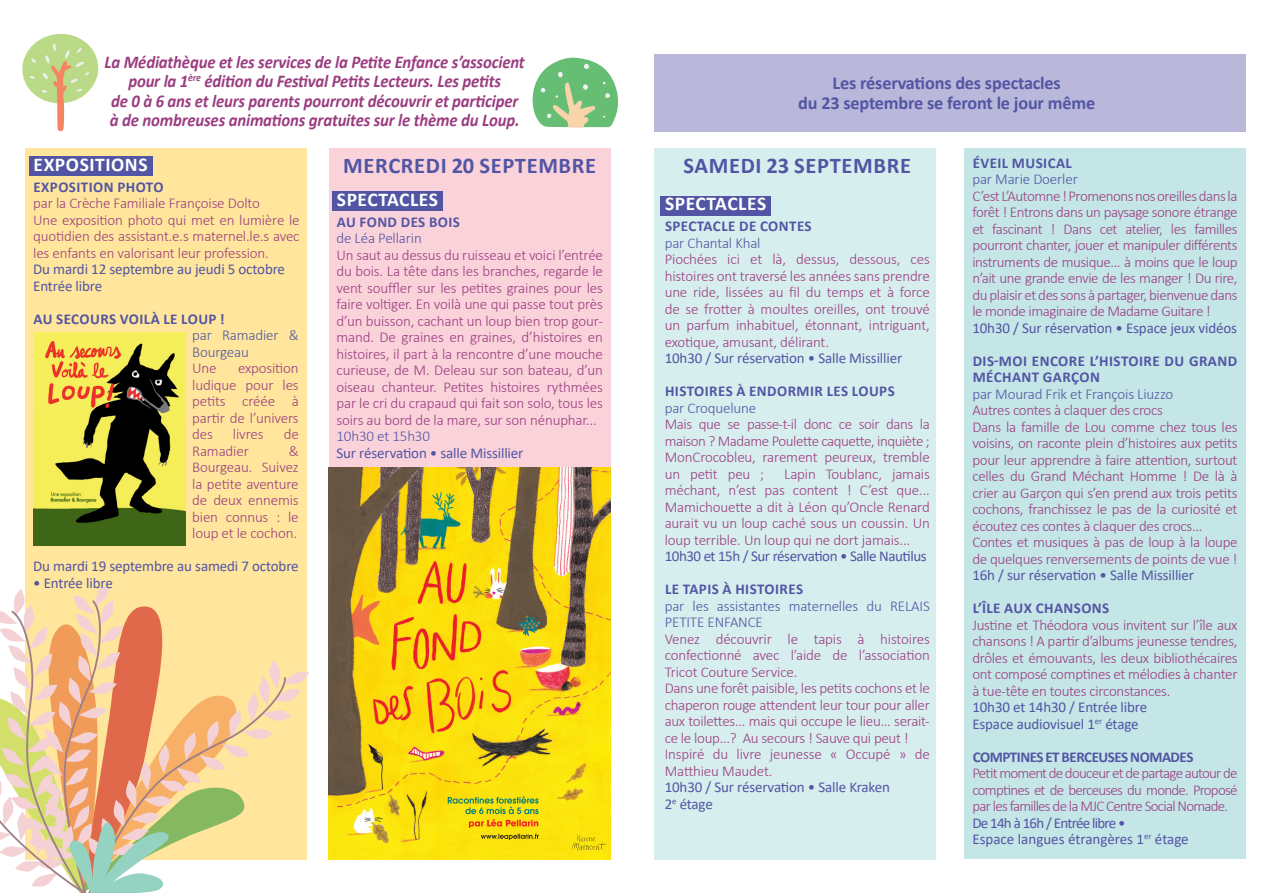
<style>
.page{position:relative;width:1263px;height:893px;background:#fff}
.page>*{position:absolute;margin:0;border:0;box-sizing:border-box;transform-origin:0 0}
.t1{font:700 22.5px "Calibri";letter-spacing:.03em;color:#5155a4}
.t2{font:700 19.5px "Calibri";letter-spacing:.03em;color:#fff}
.t3{font:700 18.15px/20.1px "Calibri";letter-spacing:-.01em;color:#5355a4;text-align:center}
.t4{font:italic 700 18px/19.5px "Calibri";letter-spacing:-.01em;color:#9b3d81;text-align:center;scale:.93 1}
.t5{font:300 15px/16.5px "Calibri";letter-spacing:-.02em;color:#9b3e81;text-align:justify}
.t6{font:15px/16.5px "Calibri";letter-spacing:-.01em;color:#5355a4}
.t7{font:700 15px/16.5px "Calibri";letter-spacing:.03em;color:#5355a4}
.t8{font:300 15px/16.5px "Calibri";letter-spacing:-.01em;color:#5355a4}
.t9{font:15px "Calibri";letter-spacing:-.03em;color:#5355a4}
.t10{font:700 15px "Calibri";letter-spacing:-.03em;color:#5355a4}
</style>
<div class="page">
<svg style="left:532px;top:57px;width:86px;height:71px"></svg>
<div style="left:26px;top:148px;width:281px;height:711px;background:#ffe69c"></div>
<div style="left:964px;top:148px;width:282px;height:710px;background:#c4e6e7"></div>
<div style="left:654px;top:148px;width:282px;height:711px;background:#d7eeee"></div>
<div style="left:660px;top:196px;width:111px;height:19px;background:#5155a4"></div>
<div style="left:329px;top:148px;width:282px;height:711px;background:#fad2da"></div>
<div style="left:332px;top:192px;width:110px;height:19px;background:#5155a4"></div>
<div style="left:654px;top:54px;width:592px;height:77px;background:#bab8da"></div>
<svg style="left:0;top:587px;width:309px;height:306px"></svg>
<svg style="left:22px;top:33px;width:77px;height:98px"></svg>
<div style="left:29px;top:156px;width:123px;height:20px;background:#5155a4"></div>
<img style="left:33px;top:333px;width:152px;height:213px">
<img style="left:329px;top:467px;width:282px;height:392px">
<img style="left:568px;top:827px;width:39px;height:25px">
<svg style="left:481px;top:834px;width:58px;height:6px"></svg>
<svg style="left:448px;top:796px;width:91px;height:32px;background:#d5c51e"></svg>
<p class="t4" style="left:105px;top:51px;width:453px">La Médiathèque et les services de la Petite Enfance s’associent pour la 1<sup>ère</sup> édition du Festival Petits Lecteurs. Les petits<br>de 0 à 6 ans et leurs parents pourront découvrir et participer à de nombreuses animations gratuites sur le thème du Loup.</p>
<h2 class="t2" style="left:34px;top:151px;width:116px">EXPOSITIONS</h2>
<p class="t7" style="left:33px;top:178px;width:132px">EXPOSITION PHOTO</p>
<p class="t5" style="left:33px;top:195px;width:268px;text-align:left">par la Crèche Familiale Françoise Dolto<br>Une exposition photo qui met en lumière le quotidien des assistant.e.s maternel.le.s avec les enfants en valorisant leur profession.</p>
<p class="t6" style="left:33px;top:261px;width:253px">Du mardi 12 septembre au jeudi 5 octobre<br>Entrée libre</p>
<p class="t7" style="left:33px;top:310px;width:193px">AU SECOURS VOILÀ LE LOUP !</p>
<p class="t8" style="left:192px;top:327px;width:108px">par Ramadier &amp;<br>Bourgeau</p>
<p class="t5" style="left:192px;top:360px;width:26px">Une</p>
<h1 class="t1" style="left:343px;top:150px;width:254px">MERCREDI 20 SEPTEMBRE</h1>
<h2 class="t2" style="left:337px;top:186px;width:103px">SPECTACLES</h2>
<p class="t7" style="left:337px;top:213px;width:125px">AU FOND DES BOIS</p>
<p class="t8" style="left:336px;top:230px;width:87px">de Léa Pellarin</p>
<p class="t5" style="left:336px;top:247px;width:268px">Un saut au dessus du ruisseau et voici l’entrée du bois. La tête dans les branches, regarde le vent souffler sur les petites graines pour les faire voltiger. En voilà une qui passe tout près d’un buisson, cachant un loup bien trop gour&shy;mand. De graines en graines, d’histoires en histoires, il part à la rencontre d’une mouche curieuse, de M. Deleau sur son bateau, d’un oiseau chanteur. Petites histoires rythmées par le cri du crapaud qui fait son solo, tous les soirs au bord de la mare, sur son nénuphar...</p>
<p class="t8" style="left:336px;top:428px;width:95px">10h30 et 15h30</p>
<p class="t6" style="left:336px;top:444px;width:188px">Sur réservation • salle Missillier</p>
<p class="t5" style="left:192px;top:360px;width:108px;text-indent:46px">exposition ludique pour les petits créée à partir de l’univers des</p>
<p class="t5" style="left:233px;top:426px;width:32px">livres</p>
<p class="t5" style="left:284px;top:426px;width:17px">de</p>
<p class="t5" style="left:192px;top:442px;width:58px">Ramadier</p>
<p class="t5" style="left:192px;top:442px;width:108px;text-indent:96px">&amp; Bourgeau. Suivez la petite aventure de deux ennemis bien connus : le loup et le cochon.</p>
<p class="t6" style="left:33px;top:558px;width:267px">Du mardi 19 septembre au samedi 7 octobre</p>
<p class="t6" style="left:33px;top:574px;width:81px">• Entrée libre</p>
<p class="t3" style="left:798px;top:73px;width:298px">Les réservations des spectacles<br>du 23 septembre se feront le jour même</p>
<h1 class="t1" style="left:683px;top:150px;width:229px">SAMEDI 23 SEPTEMBRE</h1>
<h2 class="t2" style="left:665px;top:190px;width:103px">SPECTACLES</h2>
<p class="t7" style="left:665px;top:218px;width:148px">SPECTACLE DE CONTES</p>
<p class="t8" style="left:665px;top:234px;width:97px">par Chantal Khal</p>
<p class="t5" style="left:665px;top:251px;width:267px">Piochées ici et là, dessus, dessous, ces histoires ont traversé les années sans prendre une ride, lissées au fil du temps et à force de se frotter à moultes oreilles, ont trouvé un parfum inhabituel, étonnant, intriguant, exotique, amusant, délirant.</p>
<p class="t6" style="left:665px;top:350px;width:239px">10h30 / Sur réservation • Salle Missillier</p>
<p class="t7" style="left:665px;top:383px;width:231px">HISTOIRES À ENDORMIR LES LOUPS</p>
<p class="t8" style="left:665px;top:399px;width:93px">par Croquelune</p>
<p class="t5" style="left:665px;top:416px;width:267px">Mais que se passe-t-il donc ce soir dans la maison ? Madame Poulette caquette, inquiète ; MonCrocobleu, rarement peureux, tremble un petit peu ;</p>
<p class="t5" style="left:665px;top:465px;width:267px;text-indent:120px">Lapin Toublanc, jamais méchant, n’est pas content ! C’est que...<br>Mamichouette a dit à Léon qu’Oncle Renard aurait vu un loup caché sous un coussin. Un loup terrible. Un loup qui ne dort jamais...</p>
<p class="t9" style="left:665px;top:546px;width:263px">10h30 et 15h / Sur réservation • Salle Nautilus</p>
<p class="t7" style="left:665px;top:581px;width:140px">LE TAPIS À HISTOIRES</p>
<p class="t8" style="left:665px;top:597px;width:267px">par les assistantes maternelles du RELAIS<br>PETITE ENFANCE</p>
<p class="t5" style="left:665px;top:630px;width:267px;text-align:left">Venez découvrir le tapis à histoires confectionné avec l’aide de l’association Tricot Couture Service.<br>Dans une forêt paisible, les petits cochons et le chaperon rouge attendent leur tour pour aller aux toilettes... mais qui occupe le lieu... serait&shy;ce le loup...? Au secours ! Sauve qui peut !<br>Inspiré du livre jeunesse « Occupé » de Matthieu Maudet.</p>
<p class="t6" style="left:665px;top:779px;width:227px">10h30 / Sur réservation • Salle Kraken<br>2<sup>e</sup> étage</p>
<p class="t7" style="left:973px;top:154px;width:101px">ÉVEIL MUSICAL</p>
<p class="t8" style="left:972px;top:171px;width:107px">par Marie Doerler</p>
<p class="t5" style="left:972px;top:187px;width:267px">C’est L’Automne ! Promenons nos oreilles dans la forêt ! Entrons dans un paysage sonore étrange et fascinant ! Dans cet atelier, les familles pourront chanter, jouer et manipuler différents instruments de musique... à moins que le loup n’ait une grande envie de les manger ! Du rire, du plaisir et des sons à partager, bienvenue dans le monde imaginaire de Madame Guitare !</p>
<p class="t6" style="left:972px;top:319px;width:266px">10h30 / Sur réservation • Espace jeux vidéos</p>
<p class="t7" style="left:973px;top:352px;width:266px">DIS-MOI ENCORE L’HISTOIRE DU GRAND<br>MÉCHANT GARÇON</p>
<p class="t8" style="left:972px;top:385px;width:202px">par Mourad Frik et François Liuzzo</p>
<p class="t5" style="left:972px;top:402px;width:267px;text-align:left">Autres contes à claquer des crocs<br>Dans la famille de Lou comme chez tous les voisins, on raconte plein d’histoires aux petits pour leur apprendre à faire attention, surtout celles du Grand Méchant Homme ! De là à crier au Garçon qui s’en prend aux trois petits cochons, franchissez le pas de la curiosité et écoutez ces contes à claquer des crocs...<br>Contes et musiques à pas de loup à la loupe de quelques renversements de points de vue !</p>
<p class="t6" style="left:972px;top:566px;width:223px">16h / sur réservation • Salle Missillier</p>
<p class="t7" style="left:973px;top:600px;width:138px">L’ÎLE AUX CHANSONS</p>
<p class="t5" style="left:972px;top:616px;width:267px">Justine et Théodora vous invitent sur l’île aux chansons ! A partir d’albums jeunesse tendres, drôles et émouvants, les deux bibliothécaires ont composé comptines et mélodies à chanter à tue-tête en toutes circonstances.</p>
<p class="t6" style="left:972px;top:698px;width:176px">10h30 et 14h30 / Entrée libre<br>Espace audiovisuel 1<sup>er</sup> étage</p>
<p class="t10" style="left:973px;top:746px;width:222px">COMPTINES ET BERCEUSES NOMADES</p>
<p class="t5" style="left:972px;top:765px;width:267px">Petit moment de douceur et de partage autour de comptines et de berceuses du monde. Proposé par les familles de la MJC Centre Social Nomade.</p>
<p class="t6" style="left:972px;top:814px;width:218px">De 14h à 16h / Entrée libre •<br>Espace langues étrangères 1<sup>er</sup> étage</p>
</div>
